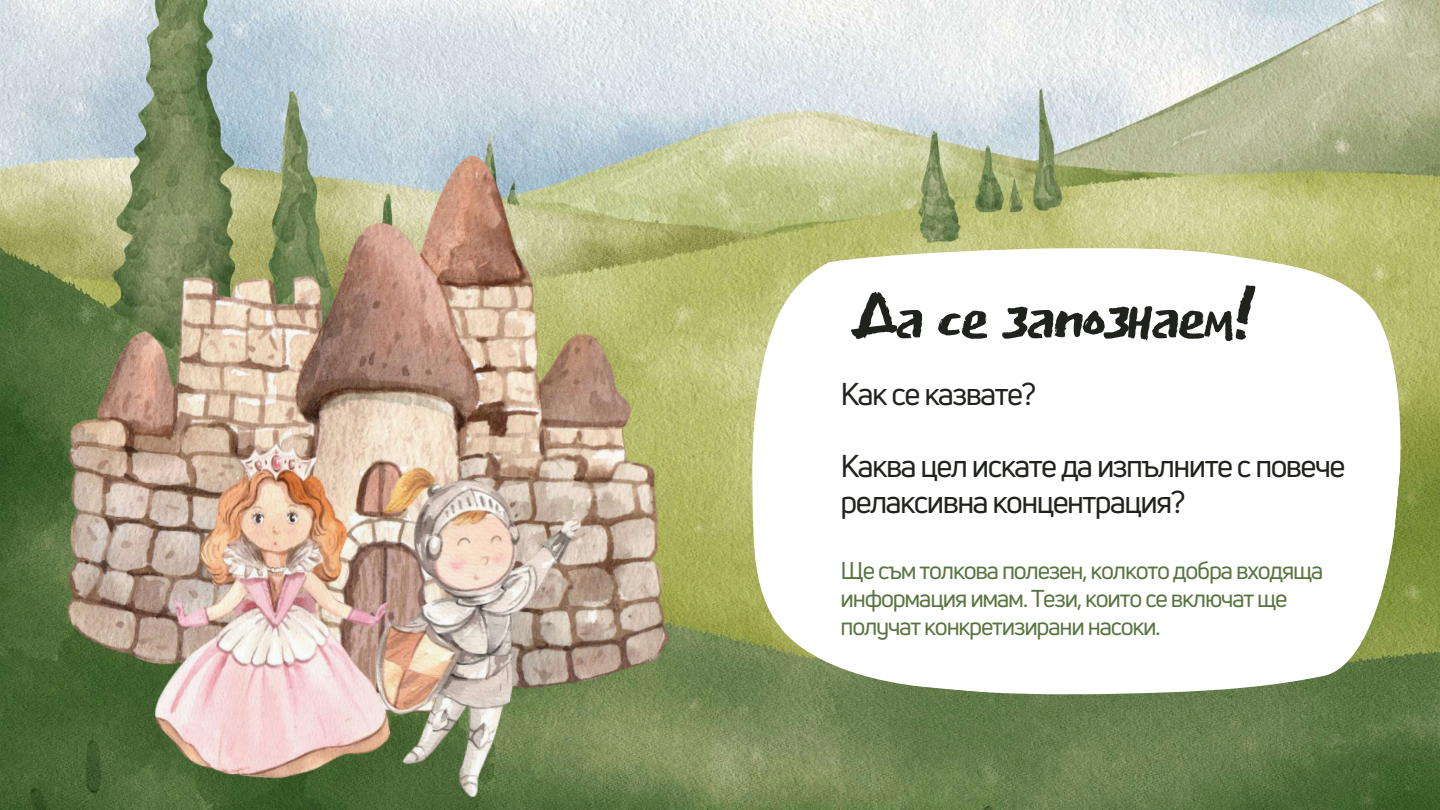
<style>
.page{position:relative;width:1440px;height:810px;background:#fff}
.page>*{position:absolute;margin:0;border:0;box-sizing:border-box;transform-origin:0 0}
.t1{font:100.6px "East Sea Dokdo Cyrillic";letter-spacing:-.05em;color:#1f221d}
.t2{font:31px/36px "Uni Neue";letter-spacing:-.05em;color:#1f221d}
.t3{font:24px/27.8px "Uni Neue";letter-spacing:-.05em;color:#5a7441}
</style>
<div class="page">
<img style="left:0;top:0;width:1440px;height:810px">
<svg style="left:731px;top:212px;width:687px;height:516px"></svg>
<img style="left:47px;top:129px;width:655px;height:681px">
<h1 class="t1" style="left:852px;top:266px;width:408px">Дасезапознаем!</h1>
<p class="t2" style="left:841px;top:375px;width:197px">Как се казвате?</p>
<p class="t2" style="left:841px;top:447px;width:507px">Каква цел искате да изпълните с повече релаксивна концентрация?</p>
<p class="t3" style="left:841px;top:556px;width:484px">Ще съм толкова полезен, колкото добра входяща информация имам. Тези, които се включат ще получат конкретизирани насоки.</p>
</div>
